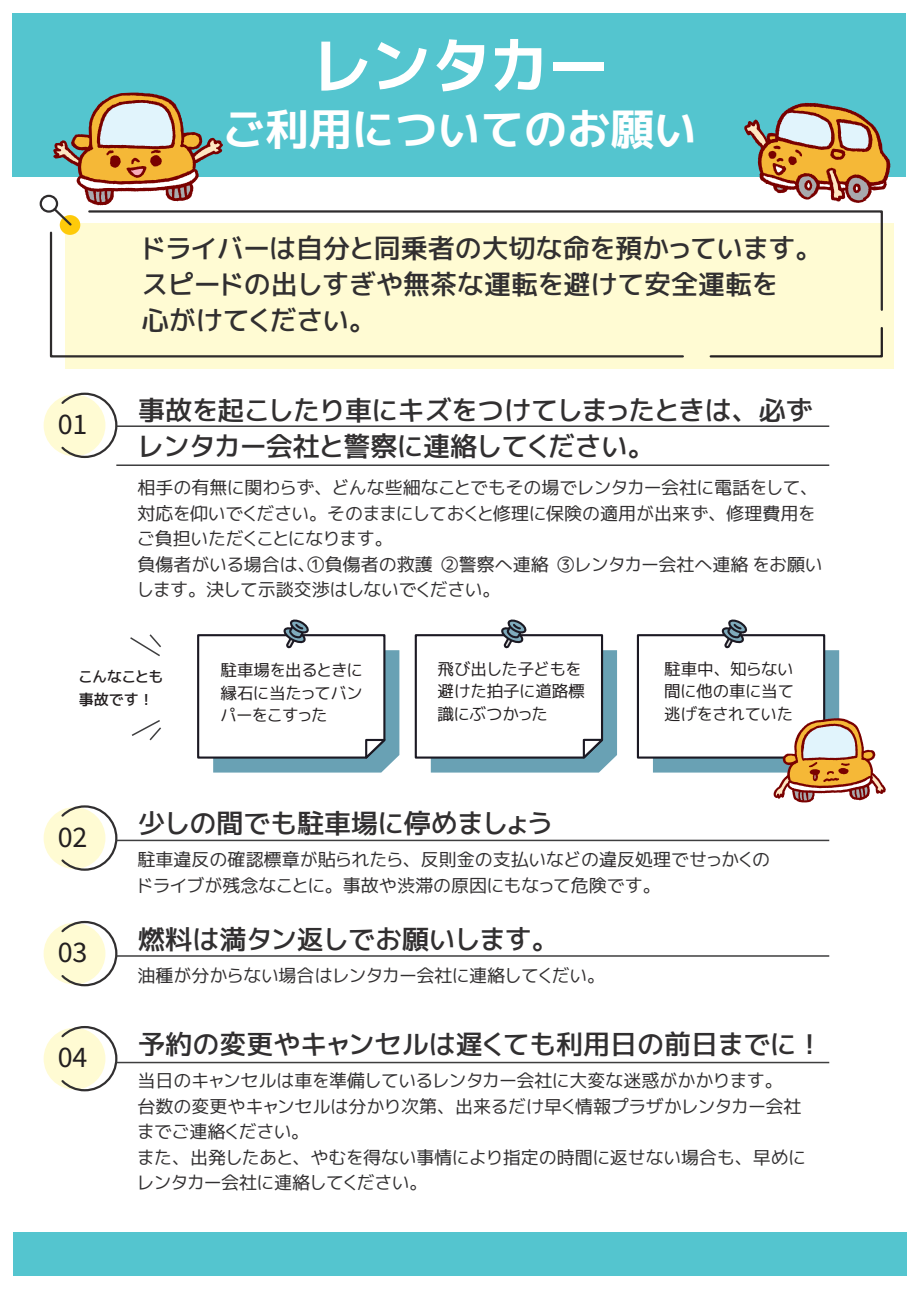
<style>
.page{position:relative;width:919px;height:1289px;background:#fff}
.page>*{position:absolute;margin:0;border:0;box-sizing:border-box;transform-origin:0 0}
.t1{font:700 61.5px "Kazesawa";color:#fff}
.t2{font:700 43.5px "Kazesawa";color:#fff}
.t3{font:600 27px/36px "Kazesawa";color:#312f30}
.t4{font:27px "Kazesawa";color:#231f20}
.t5{font:18px/25.5px "Kazesawa";color:#312f30}
.t6{font:16.5px/22.5px "Kazesawa";color:#231f20;text-align:justify}
.t7{font:600 15px/22.5px "Kazesawa";color:#231f20}
</style>
<div class="page">
<div style="left:65px;top:223px;width:828px;height:145px;background:#fffbd3"></div>
<div style="left:13px;top:13px;width:892px;height:163px;background:#54c5cf"></div>
<div style="left:13px;top:1232px;width:892px;height:44px;background:#54c5cf"></div>
<svg style="left:223px;top:210px;width:660px;height:101px"></svg>
<svg style="left:709px;top:327px;width:174px;height:31px"></svg>
<svg style="left:49px;top:230px;width:636px;height:128px"></svg>
<div style="left:60px;top:215px;width:20px;height:20px;background:#feca0a;border-radius:50%"></div>
<div style="left:40px;top:195px;width:18px;height:18px;border:2px solid #2e2b2c;border-radius:50%"></div>
<div style="left:44px;top:807px;width:61px;height:62px;background:#fffbd3;border-radius:50%"></div>
<svg style="left:60px;top:805px;width:59px;height:66px"></svg>
<div style="left:44px;top:922px;width:61px;height:62px;background:#fffbd3;border-radius:50%"></div>
<svg style="left:59px;top:920px;width:60px;height:67px"></svg>
<div style="left:44px;top:1027px;width:61px;height:62px;background:#fffbd3;border-radius:50%"></div>
<svg style="left:59px;top:1026px;width:60px;height:66px"></svg>
<div style="left:44px;top:394px;width:61px;height:62px;background:#fffbd3;border-radius:50%"></div>
<svg style="left:59px;top:392px;width:59px;height:67px"></svg>
<svg style="left:743px;top:103px;width:147px;height:100px"></svg>
<svg style="left:51px;top:93px;width:172px;height:135px"></svg>
<svg style="left:197px;top:619px;width:202px;height:153px"></svg>
<svg style="left:414px;top:619px;width:203px;height:153px"></svg>
<hr style="left:116px;top:425px;width:713px;height:2px;background:#3e3e3f">
<hr style="left:116px;top:839px;width:713px;height:2px;background:#3e3e3f">
<hr style="left:116px;top:955px;width:713px;height:1px;background:#3e3e3f">
<hr style="left:116px;top:1061px;width:713px;height:2px;background:#3e3e3f">
<hr style="left:116px;top:464px;width:713px;height:2px;background:#3e3e3f">
<svg style="left:636px;top:619px;width:249px;height:183px"></svg>
<svg style="left:130px;top:634px;width:31px;height:23px"></svg>
<svg style="left:131px;top:720px;width:30px;height:21px"></svg>
<h1 class="t1" style="left:313px;top:19px;width:296px">レンタカー</h1>
<h2 class="t2" style="left:223px;top:96px;width:475px">ご利用についてのお願い</h2>
<h3 class="t4" style="left:58px;top:405px;width:31px">01</h3>
<h3 class="t3" style="left:142px;top:230px;width:682px">ドライバーは自分と同乗者の大切な命を預かっています。スピードの出しすぎや無茶な運転を避けて安全運転を<br>心がけてください。</h3>
<h3 class="t3" style="left:138px;top:392px;width:676px">事故を起こしたり車にキズをつけてしまったときは、必ずレンタカー会社と警察に連絡してください。</h3>
<p class="t5" style="left:138px;top:475px;width:686px">相手の有無に関わらず、どんな些細なことでもその場でレンタカー会社に電話をして、対応を仰いでください。そのままにしておくと修理に保険の適用が出来ず、修理費用をご負担いただくことになります。<br>負傷者がいる場合は、①負傷者の救護 ②警察へ連絡 ③レンタカー会社へ連絡 をお願いします。決して示談交渉はしないでください。</p>
<p class="t7" style="left:79px;top:665px;width:86px">こんなことも事故です！</p>
<p class="t6" style="left:437px;top:657px;width:149px;text-align:left">飛び出した子どもを避けた拍子に道路標識にぶつかった</p>
<p class="t6" style="left:220px;top:658px;width:144px">駐車場を出るときに縁石に当たってバンパーをこすった</p>
<p class="t6" style="left:664px;top:657px;width:131px">駐車中、知らない間に他の車に当て逃げをされていた</p>
<h3 class="t4" style="left:58px;top:817px;width:31px">02</h3>
<h3 class="t4" style="left:58px;top:933px;width:31px">03</h3>
<h3 class="t4" style="left:58px;top:1038px;width:31px">04</h3>
<h3 class="t3" style="left:138px;top:804px;width:415px">少しの間でも駐車場に停めましょう</h3>
<p class="t5" style="left:138px;top:847px;width:634px">駐車違反の確認標章が貼られたら、反則金の支払いなどの違反処理でせっかくのドライブが残念なことに。事故や渋滞の原因にもなって危険です。</p>
<h3 class="t3" style="left:138px;top:920px;width:422px">燃料は満タン返しでお願いします。</h3>
<p class="t5" style="left:138px;top:962px;width:469px">油種が分からない場合はレンタカー会社に連絡してくだい。</p>
<h3 class="t3" style="left:138px;top:1025px;width:686px">予約の変更やキャンセルは遅くても利用日の前日までに！</h3>
<p class="t5" style="left:138px;top:1067px;width:669px">当日のキャンセルは車を準備しているレンタカー会社に大変な迷惑がかかります。<br>台数の変更やキャンセルは分かり次第、出来るだけ早く情報プラザかレンタカー会社までご連絡ください。<br>また、出発したあと、やむを得ない事情により指定の時間に返せない場合も、早めにレンタカー会社に連絡してください。</p>
</div>
